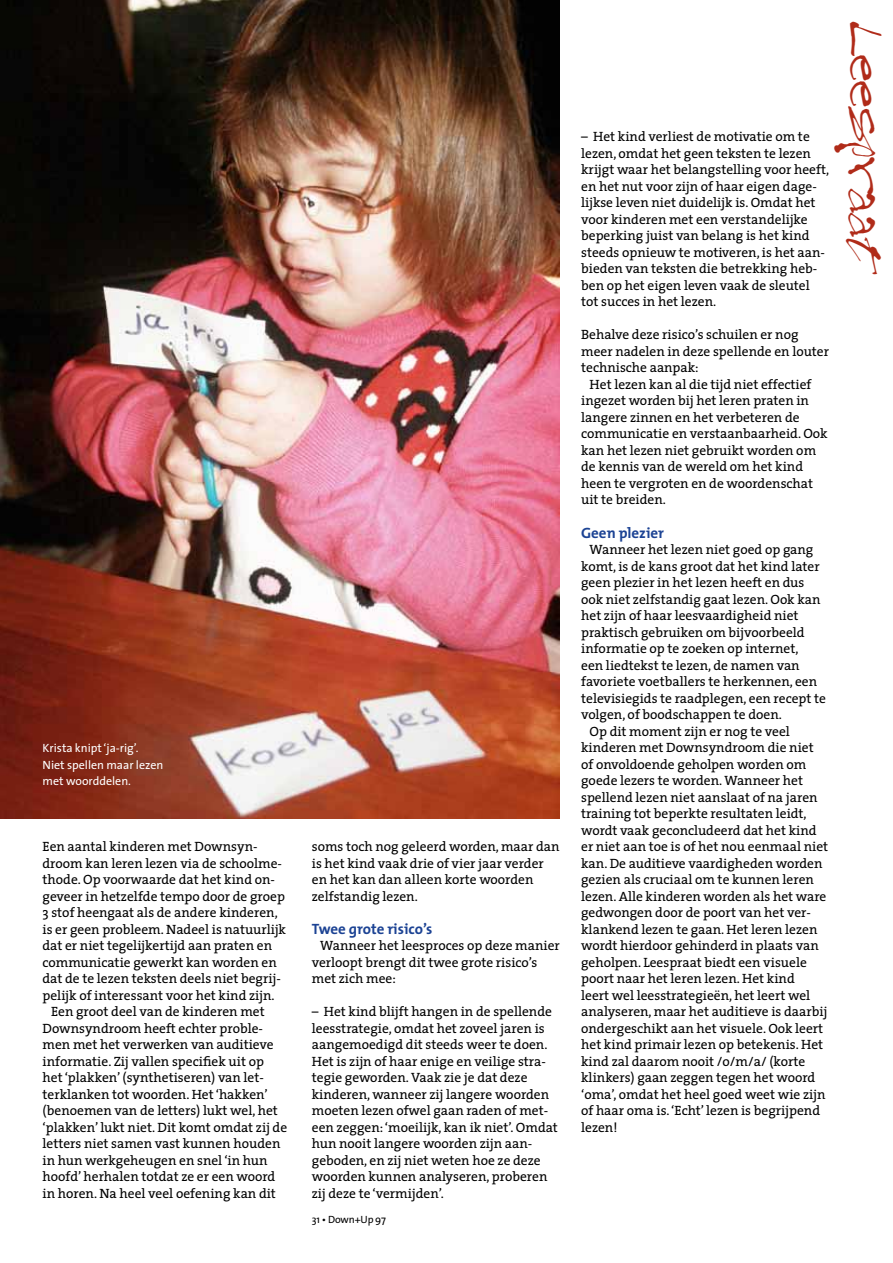
<style>
.page{position:relative;width:893px;height:1263px;background:#fff}
.page>*{position:absolute;margin:0;border:0;box-sizing:border-box;transform-origin:0 0}
.t1{font:48px "Treefrog";color:#b02b19}
.t2{font:700 15px "The Mix";color:#1c4394}
.t3{font:13.5px/16.5px "The Serif";color:#000}
.t4{font:12px/16.5px "The Sans";color:#fff}
.t5{font:10.5px "The Sans";letter-spacing:-.01em;color:#000}
</style>
<div class="page">
<img style="left:0;top:0;width:560px;height:818px">
<p class="t4" style="left:43px;top:739px;width:122px">Krista knipt ‘ja-rig’.<br>Niet spellen maar lezen met woorddelen.</p>
<p class="t3" style="left:43px;top:838px;width:217px">Een aantal kinderen met Downsyn-</p>
<p class="t3" style="left:43px;top:854px;width:241px">droom kan leren lezen via de schoolme-</p>
<p class="t3" style="left:43px;top:871px;width:234px">thode. Op voorwaarde dat het kind on-</p>
<p class="t3" style="left:43px;top:887px;width:244px">geveer in hetzelfde tempo door de groep</p>
<p class="t3" style="left:43px;top:904px;width:237px">3 stof heengaat als de andere kinderen,</p>
<p class="t3" style="left:43px;top:920px;width:245px">is er geen probleem. Nadeel is natuurlijk</p>
<p class="t3" style="left:43px;top:937px;width:231px">dat er niet tegelijkertijd aan praten en</p>
<p class="t3" style="left:43px;top:953px;width:236px">communicatie gewerkt kan worden en</p>
<p class="t3" style="left:43px;top:970px;width:240px">dat de te lezen teksten deels niet begrij-</p>
<p class="t3" style="left:43px;top:986px;width:234px">pelijk of interessant voor het kind zijn.</p>
<p class="t3" style="left:51px;top:1003px;width:215px">Een groot deel van de kinderen met</p>
<p class="t3" style="left:43px;top:1019px;width:222px">Downsyndroom heeft echter proble-</p>
<p class="t3" style="left:43px;top:1036px;width:233px">men met het verwerken van auditieve</p>
<p class="t3" style="left:43px;top:1052px;width:223px">informatie. Zij vallen specifiek uit op</p>
<p class="t3" style="left:43px;top:1069px;width:223px">het ‘plakken’ (synthetiseren) van let-</p>
<p class="t3" style="left:43px;top:1085px;width:227px">terklanken tot woorden. Het ‘hakken’</p>
<p class="t3" style="left:43px;top:1102px;width:237px">(benoemen van de letters) lukt wel, het</p>
<p class="t3" style="left:43px;top:1118px;width:246px">‘plakken’ lukt niet. Dit komt omdat zij de</p>
<p class="t3" style="left:43px;top:1135px;width:239px">letters niet samen vast kunnen houden</p>
<p class="t3" style="left:43px;top:1151px;width:227px">in hun werkgeheugen en snel ‘in hun</p>
<p class="t3" style="left:43px;top:1168px;width:234px">hoofd’ herhalen totdat ze er een woord</p>
<p class="t3" style="left:43px;top:1184px;width:235px">in horen. Na heel veel oefening kan dit</p>
<p class="t3" style="left:312px;top:838px;width:249px">soms toch nog geleerd worden, maar dan is het kind vaak drie of vier jaar verder en het kan dan alleen korte woorden zelfstandig lezen.</p>
<p class="t2" style="left:312px;top:916px;width:122px">Twee grote risico’s</p>
<p class="t3" style="left:312px;top:937px;width:250px;text-indent:8px">Wanneer het leesproces op deze manier verloopt brengt dit twee grote risico’s met zich mee:</p>
<p class="t3" style="left:312px;top:1003px;width:248px">– Het kind blijft hangen in de spellende leesstrategie, omdat het zoveel jaren is aangemoedigd dit steeds weer te doen.<br>Het is zijn of haar enige en veilige stra&shy;tegie geworden. Vaak zie je dat deze kinderen, wanneer zij langere woorden moeten lezen ofwel gaan raden of met&shy;een zeggen: ‘moeilijk, kan ik niet’. Omdat hun nooit langere woorden zijn aan&shy;geboden, en zij niet weten hoe ze deze woorden kunnen analyseren, proberen zij deze te ‘vermijden’.</p>
<p class="t5" style="left:312px;top:1211px;width:76px">31 • Down+Up 97</p>
<h1 class="t1" style="left:888px;top:21px;width:255px;rotate:90deg">Leespraat</h1>
<p class="t3" style="left:581px;top:128px;width:249px">– Het kind verliest de motivatie om te lezen, omdat het geen teksten te lezen krijgt waar het belangstelling voor heeft, en het nut voor zijn of haar eigen dage&shy;lijkse leven niet duidelijk is. Omdat het voor kinderen met een verstandelijke beperking juist van belang is het kind steeds opnieuw te motiveren, is het aan&shy;bieden van teksten die betrekking heb&shy;ben op het eigen leven vaak de sleutel tot succes in het lezen.</p>
<p class="t3" style="left:581px;top:326px;width:249px">Behalve deze risico’s schuilen er nog meer nadelen in deze spellende en louter technische aanpak:</p>
<p class="t3" style="left:581px;top:376px;width:248px;text-indent:8px">Het lezen kan al die tijd niet effectief ingezet worden bij het leren praten in langere zinnen en het verbeteren de communicatie en verstaanbaarheid. Ook kan het lezen niet gebruikt worden om de kennis van de wereld om het kind heen te vergroten en de woordenschat uit te breiden.</p>
<p class="t2" style="left:581px;top:520px;width:84px">Geen plezier</p>
<p class="t3" style="left:590px;top:541px;width:225px">Wanneer het lezen niet goed op gang</p>
<p class="t3" style="left:581px;top:557px;width:240px">komt, is de kans groot dat het kind later</p>
<p class="t3" style="left:581px;top:574px;width:225px">geen plezier in het lezen heeft en dus</p>
<p class="t3" style="left:581px;top:590px;width:241px">ook niet zelfstandig gaat lezen. Ook kan</p>
<p class="t3" style="left:581px;top:607px;width:219px">het zijn of haar leesvaardigheid niet</p>
<p class="t3" style="left:581px;top:623px;width:225px">praktisch gebruiken om bijvoorbeeld</p>
<p class="t3" style="left:581px;top:640px;width:219px">informatie op te zoeken op internet,</p>
<p class="t3" style="left:581px;top:656px;width:220px">een liedtekst te lezen, de namen van</p>
<p class="t3" style="left:581px;top:673px;width:238px">favoriete voetballers te herkennen, een</p>
<p class="t3" style="left:581px;top:689px;width:246px">televisiegids te raadplegen, een recept te</p>
<p class="t3" style="left:581px;top:706px;width:202px">volgen, of boodschappen te doen.</p>
<p class="t3" style="left:590px;top:722px;width:202px">Op dit moment zijn er nog te veel</p>
<p class="t3" style="left:581px;top:739px;width:234px">kinderen met Downsyndroom die niet</p>
<p class="t3" style="left:581px;top:755px;width:227px">of onvoldoende geholpen worden om</p>
<p class="t3" style="left:581px;top:772px;width:223px">goede lezers te worden. Wanneer het</p>
<p class="t3" style="left:581px;top:788px;width:238px">spellend lezen niet aanslaat of na jaren</p>
<p class="t3" style="left:581px;top:805px;width:227px">training tot beperkte resultaten leidt,</p>
<p class="t3" style="left:581px;top:821px;width:237px">wordt vaak geconcludeerd dat het kind</p>
<p class="t3" style="left:581px;top:838px;width:249px">er niet aan toe is of het nou eenmaal niet</p>
<p class="t3" style="left:581px;top:854px;width:243px">kan. De auditieve vaardigheden worden</p>
<p class="t3" style="left:581px;top:871px;width:234px">gezien als cruciaal om te kunnen leren</p>
<p class="t3" style="left:581px;top:887px;width:247px">lezen. Alle kinderen worden als het ware</p>
<p class="t3" style="left:581px;top:904px;width:231px">gedwongen door de poort van het ver-</p>
<p class="t3" style="left:581px;top:920px;width:238px">klankend lezen te gaan. Het leren lezen</p>
<p class="t3" style="left:581px;top:937px;width:239px">wordt hierdoor gehinderd in plaats van</p>
<p class="t3" style="left:581px;top:953px;width:227px">geholpen. Leespraat biedt een visuele</p>
<p class="t3" style="left:581px;top:970px;width:215px">poort naar het leren lezen. Het kind</p>
<p class="t3" style="left:581px;top:986px;width:231px">leert wel leesstrategieën, het leert wel</p>
<p class="t3" style="left:581px;top:1003px;width:248px">analyseren, maar het auditieve is daarbij</p>
<p class="t3" style="left:581px;top:1019px;width:244px">ondergeschikt aan het visuele. Ook leert</p>
<p class="t3" style="left:581px;top:1036px;width:244px">het kind primair lezen op betekenis. Het</p>
<p class="t3" style="left:581px;top:1052px;width:226px">kind zal daarom nooit /o/m/a/ (korte</p>
<p class="t3" style="left:581px;top:1069px;width:236px">klinkers) gaan zeggen tegen het woord</p>
<p class="t3" style="left:581px;top:1085px;width:246px">‘oma’, omdat het heel goed weet wie zijn</p>
<p class="t3" style="left:581px;top:1102px;width:241px">of haar oma is. ‘Echt’ lezen is begrijpend</p>
<p class="t3" style="left:581px;top:1118px;width:38px">lezen!</p>
</div>
